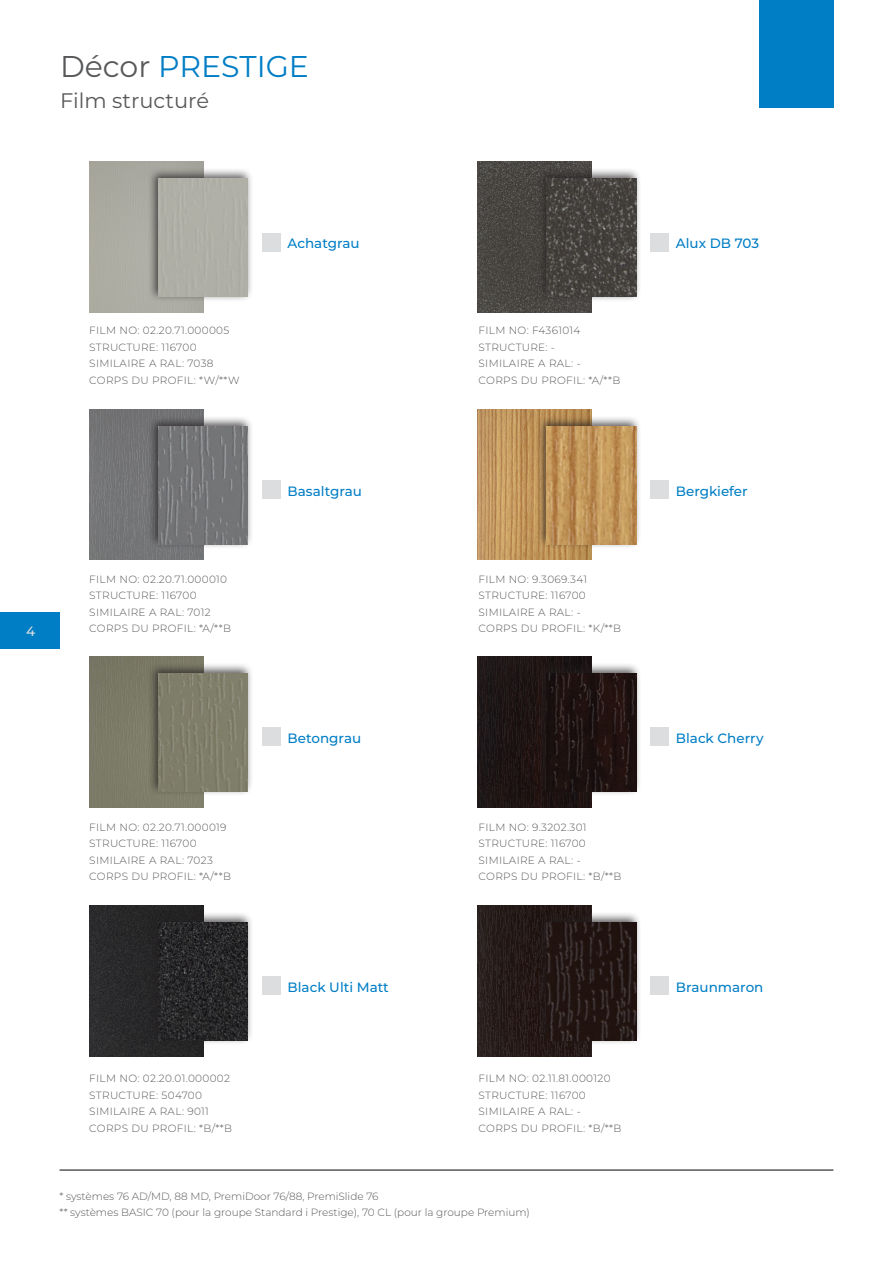
<style>
.page{position:relative;width:893px;height:1263px;background:#fff}
.page>*{position:absolute;margin:0;border:0;box-sizing:border-box;transform-origin:0 0}
.t1{font:30px "Montserrat";color:#007ec5}
.t2{font:21px "Montserrat";color:#57585a}
.t3{font:500 13.5px "Montserrat";color:#007ec5}
.t4{font:500 13.5px "Montserrat";color:#dcdddf}
.t5{font:300 10.5px "Montserrat";letter-spacing:.03em;color:#57585a}
.t6{font:300 10.5px/16.5px "Montserrat";color:#57585a}
.s1{color:#57585a}
</style>
<div class="page">
<div style="left:0;top:612px;width:60px;height:36px;background:#007ec5"></div>
<hr style="left:60px;top:1169px;width:773px;height:2px;background:#57585a">
<div style="left:759px;top:0;width:74px;height:108px;background:#007ec5"></div>
<div style="left:262px;top:233px;width:18px;height:18px;background:#dcdddf"></div>
<div style="left:148px;top:167px;width:105px;height:135px;background:#231f20;opacity:.75"></div>
<div style="left:159px;top:179px;width:89px;height:118px;background:#afafa7"></div>
<div style="left:650px;top:233px;width:18px;height:18px;background:#dcdddf"></div>
<img style="left:477px;top:162px;width:114px;height:151px">
<div style="left:536px;top:167px;width:106px;height:135px;background:#231f20;opacity:.75"></div>
<img style="left:547px;top:179px;width:89px;height:118px">
<div style="left:262px;top:480px;width:18px;height:18px;background:#dcdddf"></div>
<img style="left:89px;top:409px;width:114px;height:151px">
<div style="left:148px;top:415px;width:105px;height:134px;background:#231f20;opacity:.75"></div>
<img style="left:159px;top:426px;width:89px;height:118px">
<div style="left:650px;top:480px;width:18px;height:18px;background:#dcdddf"></div>
<img style="left:477px;top:409px;width:114px;height:151px">
<div style="left:536px;top:415px;width:106px;height:134px;background:#231f20;opacity:.75"></div>
<img style="left:547px;top:426px;width:89px;height:118px">
<div style="left:262px;top:728px;width:18px;height:18px;background:#dcdddf"></div>
<div style="left:89px;top:656px;width:114px;height:151px;background:#7c7b67"></div>
<div style="left:148px;top:662px;width:105px;height:134px;background:#231f20;opacity:.75"></div>
<img style="left:159px;top:673px;width:89px;height:118px">
<div style="left:650px;top:728px;width:18px;height:18px;background:#dcdddf"></div>
<img style="left:477px;top:656px;width:114px;height:151px">
<div style="left:536px;top:662px;width:106px;height:134px;background:#231f20;opacity:.75"></div>
<img style="left:547px;top:673px;width:89px;height:118px">
<div style="left:262px;top:977px;width:18px;height:18px;background:#dcdddf"></div>
<img style="left:89px;top:905px;width:114px;height:151px">
<div style="left:148px;top:911px;width:105px;height:135px;background:#231f20;opacity:.75"></div>
<img style="left:159px;top:922px;width:89px;height:119px">
<div style="left:650px;top:977px;width:18px;height:18px;background:#dcdddf"></div>
<img style="left:477px;top:905px;width:114px;height:151px">
<div style="left:536px;top:911px;width:106px;height:135px;background:#231f20;opacity:.75"></div>
<img style="left:547px;top:922px;width:89px;height:119px">
<p class="t1" style="left:60px;top:45px;width:250px"><span class="s1">Décor</span> PRESTIGE</p>
<p class="t2" style="left:60px;top:86px;width:150px">Film structuré</p>
<p class="t5" style="left:89px;top:323px;width:142px">FILM NO: 02.20.71.000005</p>
<p class="t5" style="left:89px;top:340px;width:109px">STRUCTURE: 116700</p>
<p class="t5" style="left:89px;top:356px;width:126px">SIMILAIRE A RAL: 7038</p>
<p class="t5" style="left:89px;top:373px;width:152px">CORPS DU PROFIL: *W/**W</p>
<p class="t3" style="left:288px;top:234px;width:73px">Achatgrau</p>
<p class="t3" style="left:676px;top:234px;width:85px">Alux DB 703</p>
<p class="t5" style="left:479px;top:323px;width:103px">FILM NO: F4361014</p>
<p class="t5" style="left:479px;top:340px;width:78px">STRUCTURE: -</p>
<p class="t5" style="left:479px;top:356px;width:104px">SIMILAIRE A RAL: -</p>
<p class="t5" style="left:479px;top:373px;width:143px">CORPS DU PROFIL: *A/**B</p>
<p class="t4" style="left:26px;top:621px;width:11px">4</p>
<p class="t5" style="left:89px;top:572px;width:139px">FILM NO: 02.20.71.000010</p>
<p class="t5" style="left:89px;top:588px;width:109px">STRUCTURE: 116700</p>
<p class="t5" style="left:89px;top:605px;width:123px">SIMILAIRE A RAL: 7012</p>
<p class="t5" style="left:89px;top:621px;width:143px">CORPS DU PROFIL: *A/**B</p>
<p class="t5" style="left:89px;top:820px;width:139px">FILM NO: 02.20.71.000019</p>
<p class="t5" style="left:89px;top:836px;width:109px">STRUCTURE: 116700</p>
<p class="t5" style="left:89px;top:853px;width:125px">SIMILAIRE A RAL: 7023</p>
<p class="t5" style="left:89px;top:869px;width:143px">CORPS DU PROFIL: *A/**B</p>
<p class="t3" style="left:288px;top:481px;width:76px">Basaltgrau</p>
<p class="t3" style="left:676px;top:481px;width:73px">Bergkiefer</p>
<p class="t5" style="left:479px;top:572px;width:110px">FILM NO: 9.3069.341</p>
<p class="t5" style="left:479px;top:588px;width:109px">STRUCTURE: 116700</p>
<p class="t5" style="left:479px;top:605px;width:104px">SIMILAIRE A RAL: -</p>
<p class="t5" style="left:479px;top:621px;width:144px">CORPS DU PROFIL: *K/**B</p>
<p class="t3" style="left:288px;top:729px;width:75px">Betongrau</p>
<p class="t3" style="left:676px;top:729px;width:89px">Black Cherry</p>
<p class="t5" style="left:479px;top:820px;width:110px">FILM NO: 9.3202.301</p>
<p class="t5" style="left:479px;top:836px;width:109px">STRUCTURE: 116700</p>
<p class="t5" style="left:479px;top:853px;width:104px">SIMILAIRE A RAL: -</p>
<p class="t5" style="left:479px;top:869px;width:144px">CORPS DU PROFIL: *B/**B</p>
<p class="t5" style="left:89px;top:1071px;width:142px">FILM NO: 02.20.01.000002</p>
<p class="t5" style="left:89px;top:1088px;width:114px">STRUCTURE: 504700</p>
<p class="t5" style="left:89px;top:1104px;width:121px">SIMILAIRE A RAL: 9011</p>
<p class="t5" style="left:89px;top:1121px;width:144px">CORPS DU PROFIL: *B/**B</p>
<p class="t3" style="left:288px;top:978px;width:103px">Black Ulti Matt</p>
<p class="t3" style="left:676px;top:978px;width:89px">Braunmaron</p>
<p class="t5" style="left:479px;top:1071px;width:134px">FILM NO: 02.11.81.000120</p>
<p class="t5" style="left:479px;top:1088px;width:109px">STRUCTURE: 116700</p>
<p class="t5" style="left:479px;top:1104px;width:104px">SIMILAIRE A RAL: -</p>
<p class="t5" style="left:479px;top:1121px;width:144px">CORPS DU PROFIL: *B/**B</p>
<p class="t6" style="left:60px;top:1187px;width:472px">* systèmes 76 AD/MD, 88 MD, PremiDoor 76/88, PremiSlide 76<br>** systèmes BASIC 70 (pour la groupe Standard i Prestige), 70 CL (pour la groupe Premium)</p>
</div>
